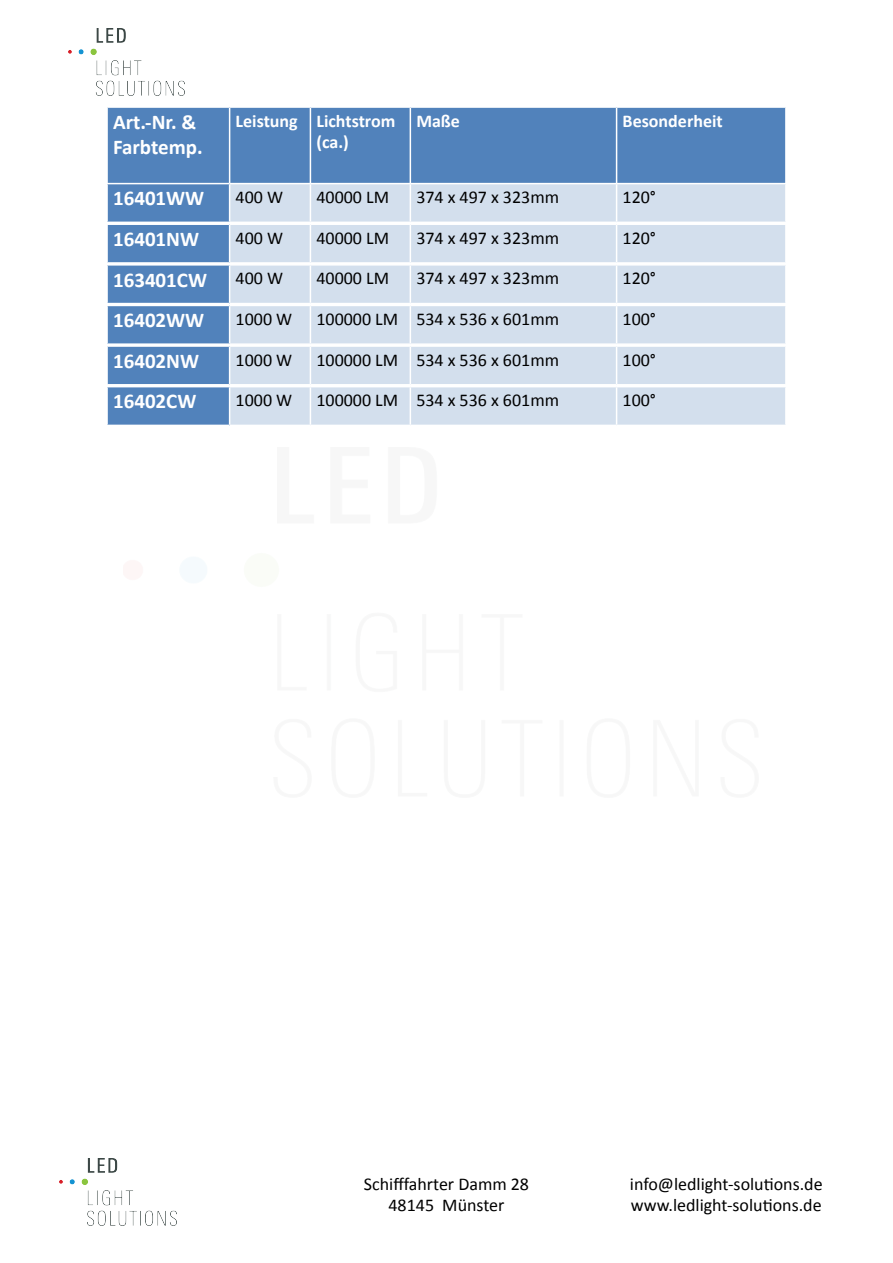
<style>
.page{position:relative;width:893px;height:1263px;background:#fff}
.page>*{position:absolute;margin:0;border:0;box-sizing:border-box;transform-origin:0 0}
.t1{font:700 21px/25.2px "Calibri";color:#fff}
.t2{font:18px/21.6px "Calibri";color:#000;text-align:center}
.t3{font:700 18px/21.6px "Calibri";color:#fff}
</style>
<div class="page">
<img style="left:60px;top:1158px;width:116px;height:67px">
<img style="left:68px;top:28px;width:117px;height:67px">
<div style="left:108px;top:108px;width:677px;height:75px;background:#5182bb"></div>
<hr style="left:229px;top:108px;width:1px;height:76px;background:#fff">
<hr style="left:310px;top:108px;width:1px;height:76px;background:#fff">
<hr style="left:410px;top:108px;width:1px;height:76px;background:#fff">
<hr style="left:616px;top:108px;width:1px;height:76px;background:#fff">
<div style="left:107px;top:184px;width:123px;height:38px;background:#5182bb"></div>
<hr style="left:106px;top:184px;width:2px;height:38px;background:#fff">
<hr style="left:229px;top:184px;width:1px;height:38px;background:#fff">
<div style="left:107px;top:224px;width:123px;height:39px;background:#5182bb"></div>
<hr style="left:106px;top:223px;width:124px;height:2px;background:#fff">
<hr style="left:106px;top:225px;width:2px;height:37px;background:#fff">
<hr style="left:229px;top:225px;width:1px;height:37px;background:#fff">
<hr style="left:106px;top:262px;width:124px;height:2px;background:#fff">
<div style="left:107px;top:265px;width:123px;height:39px;background:#5182bb"></div>
<hr style="left:106px;top:264px;width:124px;height:2px;background:#fff">
<hr style="left:106px;top:266px;width:2px;height:37px;background:#fff">
<hr style="left:229px;top:266px;width:1px;height:37px;background:#fff">
<hr style="left:106px;top:303px;width:124px;height:1px;background:#fff">
<div style="left:107px;top:305px;width:123px;height:39px;background:#5182bb"></div>
<hr style="left:106px;top:305px;width:124px;height:1px;background:#fff">
<hr style="left:106px;top:306px;width:2px;height:37px;background:#fff">
<hr style="left:229px;top:306px;width:1px;height:37px;background:#fff">
<hr style="left:106px;top:343px;width:124px;height:2px;background:#fff">
<div style="left:107px;top:346px;width:123px;height:39px;background:#5182bb"></div>
<hr style="left:106px;top:345px;width:124px;height:2px;background:#fff">
<hr style="left:106px;top:347px;width:2px;height:37px;background:#fff">
<hr style="left:229px;top:347px;width:1px;height:37px;background:#fff">
<hr style="left:106px;top:384px;width:124px;height:1px;background:#fff">
<div style="left:107px;top:387px;width:123px;height:38px;background:#5182bb"></div>
<svg style="left:230px;top:184px;width:556px;height:241px"></svg>
<hr style="left:106px;top:387px;width:2px;height:38px;background:#fff">
<hr style="left:230px;top:386px;width:80px;height:1px;background:#fff">
<hr style="left:229px;top:387px;width:1px;height:38px;background:#fff">
<hr style="left:310px;top:386px;width:100px;height:1px;background:#fff">
<hr style="left:310px;top:387px;width:1px;height:38px;background:#fff">
<hr style="left:410px;top:386px;width:207px;height:1px;background:#fff">
<hr style="left:410px;top:387px;width:1px;height:38px;background:#fff">
<hr style="left:617px;top:386px;width:170px;height:1px;background:#fff">
<hr style="left:616px;top:387px;width:1px;height:38px;background:#fff">
<hr style="left:785px;top:387px;width:2px;height:38px;background:#fff">
<p class="t1" style="left:113px;top:109px;width:91px">Art.-Nr. &amp;<br>Farbtemp.</p>
<p class="t3" style="left:316px;top:110px;width:81px;text-indent:-81px">Leistung Lichtstrom (ca.)</p>
<p class="t3" style="left:416px;top:110px;width:45px">Maße</p>
<p class="t3" style="left:623px;top:110px;width:102px">Besonderheit</p>
<p class="t1" style="left:113px;top:186px;width:93px">16401WW</p>
<p class="t2" style="left:236px;top:186px;width:49px">400 W</p>
<p class="t2" style="left:316px;top:186px;width:74px">40000 LM</p>
<p class="t2" style="left:416px;top:186px;width:144px">374 x 497 x 323mm</p>
<p class="t2" style="left:623px;top:186px;width:35px">120°</p>
<p class="t1" style="left:113px;top:226px;width:88px">16401NW</p>
<p class="t2" style="left:236px;top:227px;width:49px">400 W</p>
<p class="t2" style="left:316px;top:227px;width:74px">40000 LM</p>
<p class="t2" style="left:416px;top:227px;width:144px">374 x 497 x 323mm</p>
<p class="t2" style="left:623px;top:227px;width:35px">120°</p>
<p class="t1" style="left:113px;top:267px;width:96px">163401CW</p>
<p class="t2" style="left:236px;top:268px;width:49px">400 W</p>
<p class="t2" style="left:316px;top:268px;width:74px">40000 LM</p>
<p class="t2" style="left:416px;top:268px;width:144px">374 x 497 x 323mm</p>
<p class="t2" style="left:623px;top:268px;width:35px">120°</p>
<p class="t1" style="left:113px;top:308px;width:93px">16402WW</p>
<p class="t2" style="left:236px;top:308px;width:58px">1000 W</p>
<p class="t2" style="left:316px;top:308px;width:244px">100000 LM 534 x 536 x 601mm</p>
<p class="t2" style="left:623px;top:308px;width:35px">100°</p>
<p class="t1" style="left:113px;top:348px;width:88px">16402NW</p>
<p class="t2" style="left:236px;top:349px;width:58px">1000 W</p>
<p class="t2" style="left:316px;top:349px;width:244px">100000 LM 534 x 536 x 601mm</p>
<p class="t2" style="left:623px;top:349px;width:35px">100°</p>
<p class="t1" style="left:113px;top:389px;width:85px">16402CW</p>
<p class="t2" style="left:236px;top:389px;width:58px">1000 W</p>
<p class="t2" style="left:316px;top:389px;width:244px">100000 LM 534 x 536 x 601mm</p>
<p class="t2" style="left:623px;top:389px;width:35px">100°</p>
<p class="t2" style="left:364px;top:1173px;width:167px">Schifffahrter Damm 28<br>48145 Münster</p>
<p class="t2" style="left:630px;top:1173px;width:194px;text-align:left">info@ledlight-solutions.de www.ledlight-solutions.de</p>
</div>
